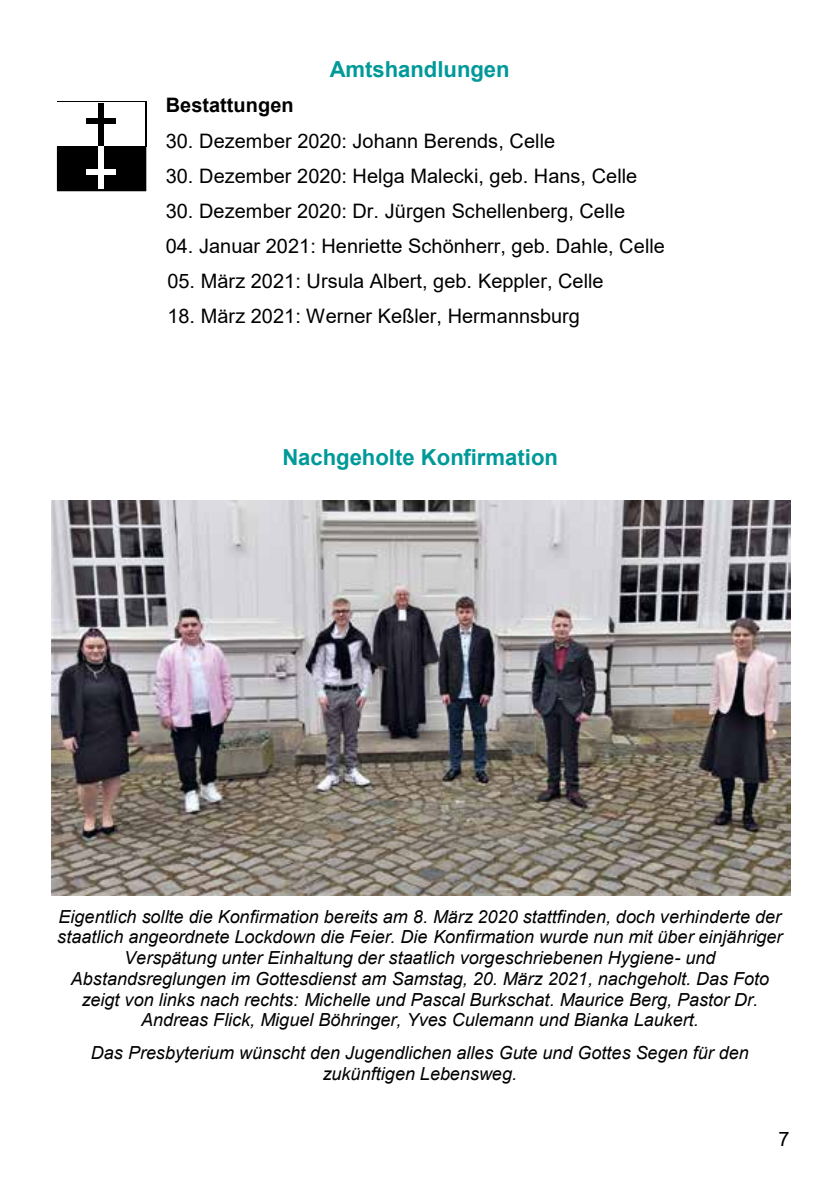
<style>
.page{position:relative;width:840px;height:1191px;background:#fff}
.page>*{position:absolute;margin:0;border:0;box-sizing:border-box;transform-origin:0 0}
.t1{font:700 22px "Arial";color:#099}
.t2{font:20px "Arial";color:#000}
.t3{font:700 20px "Arial";color:#000}
.t4{font:italic 18px/20.6px "Arial";letter-spacing:.005em;color:#000;text-align:center}
</style>
<div class="page">
<div style="left:57px;top:101px;width:89px;height:45px;background:#000"></div>
<div style="left:57px;top:102px;width:88px;height:44px;background:#fff"></div>
<div style="left:57px;top:146px;width:89px;height:45px;background:#000"></div>
<div style="left:98px;top:103px;width:6px;height:43px;background:#000"></div>
<div style="left:86px;top:118px;width:30px;height:5px;background:#000"></div>
<div style="left:98px;top:146px;width:6px;height:43px;background:#fff"></div>
<div style="left:86px;top:169px;width:30px;height:6px;background:#fff"></div>
<img style="left:51px;top:500px;width:739px;height:395px">
<p class="t1" style="left:330px;top:54px;width:181px">Amtshandlungen</p>
<p class="t3" style="left:166px;top:91px;width:129px">Bestattungen</p>
<p class="t2" style="left:166px;top:127px;width:390px">30. Dezember 2020: Johann Berends, Celle</p>
<p class="t2" style="left:166px;top:162px;width:472px">30. Dezember 2020: Helga Malecki, geb. Hans, Celle</p>
<p class="t2" style="left:166px;top:197px;width:460px">30. Dezember 2020: Dr. Jürgen Schellenberg, Celle</p>
<p class="t2" style="left:166px;top:232px;width:500px">04. Januar 2021: Henriette Schönherr, geb. Dahle, Celle</p>
<p class="t2" style="left:167px;top:267px;width:437px">05. März 2021: Ursula Albert, geb. Keppler, Celle</p>
<p class="t2" style="left:167px;top:302px;width:414px">18. März 2021: Werner Keßler, Hermannsburg</p>
<p class="t1" style="left:282px;top:441px;width:277px">Nachgeholte Konfirmation</p>
<p class="t4" style="left:57px;top:906px;width:726px">Eigentlich sollte die Konfirmation bereits am 8. März 2020 stattfinden, doch verhinderte der staatlich angeordnete Lockdown die Feier. Die Konfirmation wurde nun mit über einjähriger Verspätung unter Einhaltung der staatlich vorgeschriebenen Hygiene- und Abstandsreglungen im Gottesdienst am Samstag, 20. März 2021, nachgeholt. Das Foto zeigt von links nach rechts: Michelle und Pascal Burkschat. Maurice Berg, Pastor Dr.<br>Andreas Flick, Miguel Böhringer, Yves Culemann und Bianka Laukert.</p>
<p class="t4" style="left:91px;top:1042px;width:659px">Das Presbyterium wünscht den Jugendlichen alles Gute und Gottes Segen für den zukünftigen Lebensweg.</p>
<p class="t2" style="left:778px;top:1125px;width:13px">7</p>
</div>
